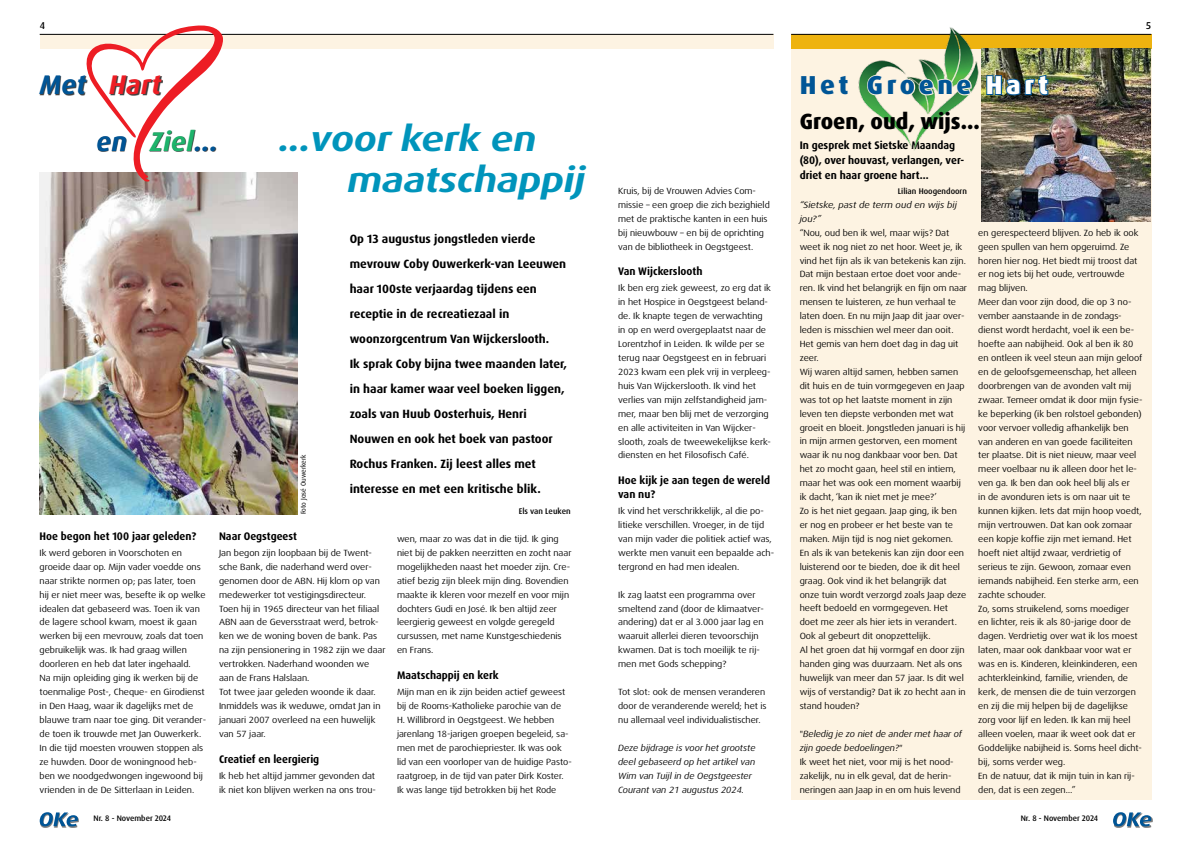
<style>
.page{position:relative;width:1191px;height:842px;background:#fff}
.page>*{position:absolute;margin:0;border:0;box-sizing:border-box;transform-origin:0 0}
.t1{font:italic 700 expanded 35px/41px "Dax OT";color:#0094bb}
.t2{font:italic 700 27px/56.2px "Dax OT";letter-spacing:.01em;color:#005596}
.t3{font:800 26px "Dax OT";letter-spacing:.14em;color:#005596}
.t4{font:800 22px "Dax OT";color:#000}
.t5{font:700 12px/25px "Dax OT";color:#000}
.t6{font:700 11px/15px "Dax OT";color:#000;scale:.96 1}
.t7{font:500 10px "Dax OT";color:#000}
.t8{font:expanded 9px/13.9px "Dax OT";color:#000;scale:.96 1}
.t9{font:expanded 9px/13.9px "Dax OT";color:#000;scale:.95 1}
.t10{font:italic expanded 9px/13.9px "Dax OT";color:#000;scale:.96 1}
.t11{font:italic expanded 9px/13.9px "Dax OT";color:#000}
.t12{font:500 8.2px "Dax OT";color:#000}
.t13{font:500 8px "Dax OT";color:#000}
.t14{font:7px "Dax OT";color:#000}
.s1{color:#ed1d24}
.s2{color:#1eb46c}
.s3{color:#fff}
.s4{font-style:normal}
</style>
<div class="page">
<div style="left:40px;top:813px;width:39px;height:14px;background:#000;opacity:.51"></div>
<svg style="left:40px;top:812px;width:38px;height:14px"></svg>
<div style="left:1113px;top:813px;width:39px;height:14px;background:#000;opacity:.51"></div>
<svg style="left:1113px;top:812px;width:38px;height:14px"></svg>
<div style="left:40px;top:34px;width:733px;height:14px;background:#fdf3e2"></div>
<div style="left:791px;top:34px;width:360px;height:766px;background:#fdf3e2"></div>
<div style="left:791px;top:34px;width:360px;height:14px;background:#eeb310"></div>
<hr style="left:40px;top:34px;width:733px;height:1px;background:#000">
<hr style="left:791px;top:34px;width:360px;height:1px;background:#000">
<img style="left:40px;top:172px;width:258px;height:342px">
<svg style="left:81px;top:25px;width:144px;height:157px"></svg>
<div style="left:40px;top:76px;width:123px;height:20px;background:#000;opacity:.75"></div>
<div style="left:98px;top:130px;width:118px;height:22px;background:#000;opacity:.75"></div>
<img style="left:981px;top:48px;width:169px;height:173px">
<img style="left:855px;top:27px;width:127px;height:126px">
<svg style="left:866px;top:74px;width:106px;height:22px"></svg>
<svg style="left:985px;top:73px;width:65px;height:23px"></svg>
<p class="t7" style="left:40px;top:19px;width:7px">4</p>
<p class="t7" style="left:1146px;top:19px;width:6px">5</p>
<h2 class="t2" style="left:96px;top:57px;width:123px;text-indent:-57px">Met <span class="s1">Hart<br></span>en <span class="s2">Ziel</span>...</h2>
<h1 class="t1" style="left:348px;top:119px;width:239px;text-indent:-69px">...voor kerk en maatschappij</h1>
<p class="t14" style="left:299px;top:514px;width:62px;rotate:-90deg">Foto José Ouwerkerk</p>
<p class="t5" style="left:350px;top:227px;width:219px">Op 13 augustus jongstleden vierde mevrouw Coby Ouwerkerk-van Leeuwen haar 100ste verjaardag tijdens een receptie in de recreatiezaal in woonzorgcentrum Van Wijckerslooth.<br>Ik sprak Coby bijna twee maanden later, in haar kamer waar veel boeken liggen, zoals van Huub Oosterhuis, Henri Nouwen en ook het boek van pastoor Rochus Franken. Zij leest alles met interesse en met een kritische blik.</p>
<p class="t12" style="left:519px;top:506px;width:53px">Els van Leuken</p>
<p class="t6" style="left:40px;top:529px;width:165px">Hoe begon het 100 jaar geleden?</p>
<p class="t8" style="left:40px;top:546px;width:175px">Ik werd geboren in Voorschoten en groeide daar op. Mijn vader voedde ons naar strikte normen op; pas later, toen hij er niet meer was, besefte ik op welke idealen dat gebaseerd was. Toen ik van de lagere school kwam, moest ik gaan werken bij een mevrouw, zoals dat toen gebruikelijk was. Ik had graag willen doorleren en heb dat later ingehaald.<br>Na mijn opleiding ging ik werken bij de toenmalige Post-, Cheque- en Girodienst in Den Haag, waar ik dagelijks met de blauwe tram naar toe ging. Dit verander&shy;de toen ik trouwde met Jan Ouwerkerk.<br>In die tijd moesten vrouwen stoppen als ze huwden. Door de woningnood heb&shy;ben we noodgedwongen ingewoond bij vrienden in de De Sitterlaan in Leiden.</p>
<p class="t13" style="left:94px;top:813px;width:79px">Nr. 8 - November 2024</p>
<p class="t6" style="left:219px;top:529px;width:83px">Naar Oegstgeest</p>
<p class="t8" style="left:219px;top:546px;width:175px">Jan begon zijn loopbaan bij de Twent&shy;sche Bank, die naderhand werd over&shy;genomen door de ABN. Hij klom op van medewerker tot vestigingsdirecteur.<br>Toen hij in 1965 directeur van het filiaal ABN aan de Geversstraat werd, betrok&shy;ken we de woning boven de bank. Pas na zijn pensionering in 1982 zijn we daar vertrokken. Naderhand woonden we aan de Frans Halslaan.<br>Tot twee jaar geleden woonde ik daar.<br>Inmiddels was ik weduwe, omdat Jan in januari 2007 overleed na een huwelijk van 57 jaar.</p>
<p class="t6" style="left:219px;top:751px;width:106px">Creatief en leergierig</p>
<p class="t8" style="left:219px;top:769px;width:165px">Ik heb het altijd jammer gevonden dat ik niet kon blijven werken na ons trou-</p>
<p class="t8" style="left:397px;top:532px;width:183px">wen, maar zo was dat in die tijd. Ik ging niet bij de pakken neerzitten en zocht naar mogelijkheden naast het moeder zijn. Cre&shy;atief bezig zijn bleek mijn ding. Bovendien maakte ik kleren voor mezelf en voor mijn dochters Gudi en José. Ik ben altijd zeer leergierig geweest en volgde geregeld cursussen, met name Kunstgeschiedenis en Frans.</p>
<p class="t6" style="left:397px;top:668px;width:107px">Maatschappij en kerk</p>
<p class="t9" style="left:397px;top:685px;width:185px">Mijn man en ik zijn beiden actief geweest bij de Rooms-Katholieke parochie van de<br>H. Willibrord in Oegstgeest. We hebben jarenlang 18-jarigen groepen begeleid, sa&shy;men met de parochiepriester. Ik was ook lid van een voorloper van de huidige Pasto&shy;raatgroep, in de tijd van pater Dirk Koster.<br>Ik was lange tijd betrokken bij het Rode</p>
<p class="t9" style="left:618px;top:184px;width:161px">Kruis, bij de Vrouwen Advies Com&shy;missie – een groep die zich bezighield met de praktische kanten in een huis bij nieuwbouw – en bij de oprichting van de bibliotheek in Oegstgeest.</p>
<p class="t6" style="left:618px;top:264px;width:89px">Van Wijckerslooth</p>
<p class="t8" style="left:618px;top:281px;width:161px">Ik ben erg ziek geweest, zo erg dat ik in het Hospice in Oegstgeest beland&shy;de. Ik knapte tegen de verwachting in op en werd overgeplaatst naar de Lorentzhof in Leiden. Ik wilde per se terug naar Oegstgeest en in februari 2023 kwam een plek vrij in verpleeg&shy;huis Van Wijckerslooth. Ik vind het verlies van mijn zelfstandigheid jam&shy;mer, maar ben blij met de verzorging en alle activiteiten in Van Wijcker&shy;slooth, zoals de tweewekelijkse kerk&shy;diensten en het Filosofisch Café.</p>
<p class="t6" style="left:618px;top:474px;width:160px;line-height:13.9px">Hoe kijk je aan tegen de wereld van nu?</p>
<p class="t8" style="left:618px;top:504px;width:164px">Ik vind het verschrikkelijk, al die po&shy;litieke verschillen. Vroeger, in de tijd van mijn vader die politiek actief was, werkte men vanuit een bepaalde ach&shy;tergrond en had men idealen.</p>
<p class="t8" style="left:618px;top:588px;width:153px">Ik zag laatst een programma over smeltend zand (door de klimaatver&shy;andering) dat er al 3.000 jaar lag en waaruit allerlei dieren tevoorschijn kwamen. Dat is toch moeilijk te rij&shy;men met Gods schepping?</p>
<p class="t8" style="left:618px;top:685px;width:156px">Tot slot: ook de mensen veranderen door de veranderende wereld; het is nu allemaal veel individualistischer.</p>
<p class="t10" style="left:618px;top:741px;width:145px">Deze bijdrage is voor het grootste deel gebaseerd op het artikel van<br>Wim van Tuijl in de Oegstgeester<br>Courant van 21 augustus 2024.</p>
<h3 class="t3" style="left:799px;top:68px;width:250px">Het Groene <span class="s3">Hart</span></h3>
<h3 class="t4" style="left:799px;top:107px;width:182px">Groen, oud, wijs…</h3>
<p class="t6" style="left:799px;top:137px;width:173px">In gesprek met Sietske Maandag (80), over houvast, verlangen, ver&shy;driet en haar groene hart…</p>
<p class="t12" style="left:897px;top:186px;width:71px">Lilian Hoogendoorn</p>
<p class="t11" style="left:799px;top:198px;width:159px">“Sietske, past de term oud en wijs bij jou?”</p>
<p class="t8" style="left:799px;top:226px;width:176px">“Nou, oud ben ik wel, maar wijs? Dat weet ik nog niet zo net hoor. Weet je, ik vind het fijn als ik van betekenis kan zijn.<br>Dat mijn bestaan ertoe doet voor ande&shy;ren. Ik vind het belangrijk en fijn om naar mensen te luisteren, ze hun verhaal te laten doen. En nu mijn Jaap dit jaar over&shy;leden is misschien wel meer dan ooit.<br>Het gemis van hem doet dag in dag uit zeer.<br>Wij waren altijd samen, hebben samen dit huis en de tuin vormgegeven en Jaap was tot op het laatste moment in zijn leven ten diepste verbonden met wat groeit en bloeit. Jongstleden januari is hij in mijn armen gestorven, een moment waar ik nu nog dankbaar voor ben. Dat het zo mocht gaan, heel stil en intiem, maar het was ook een moment waarbij ik dacht, ‘kan ik niet met je mee?’<br>Zo is het niet gegaan. Jaap ging, ik ben er nog en probeer er het beste van te maken. Mijn tijd is nog niet gekomen.<br>En als ik van betekenis kan zijn door een luisterend oor te bieden, doe ik dit heel graag. Ook vind ik het belangrijk dat onze tuin wordt verzorgd zoals Jaap deze heeft bedoeld en vormgegeven. Het doet me zeer als hier iets in verandert.<br>Ook al gebeurt dit onopzettelijk.<br>Al het groen dat hij vormgaf en door zijn handen ging was duurzaam. Net als ons huwelijk van meer dan 57 jaar. Is dit wel wijs of verstandig? Dat ik zo hecht aan in stand houden?</p>
<p class="t10" style="left:799px;top:727px;width:171px"><span class="s4">"</span>Beledig je zo niet de ander met haar of zijn goede bedoelingen?"</p>
<p class="t8" style="left:799px;top:754px;width:169px">Ik weet het niet, voor mij is het nood&shy;zakelijk, nu in elk geval, dat de herin&shy;neringen aan Jaap in en om huis levend</p>
<p class="t8" style="left:978px;top:226px;width:172px">en gerespecteerd blijven. Zo heb ik ook geen spullen van hem opgeruimd. Ze horen hier nog. Het biedt mij troost dat er nog iets bij het oude, vertrouwde mag blijven.<br>Meer dan voor zijn dood, die op 3 no&shy;vember aanstaande in de zondags&shy;dienst wordt herdacht, voel ik een be&shy;hoefte aan nabijheid. Ook al ben ik 80 en ontleen ik veel steun aan mijn geloof en de geloofsgemeenschap, het alleen doorbrengen van de avonden valt mij zwaar. Temeer omdat ik door mijn fysie&shy;ke beperking (ik ben rolstoel gebonden) voor vervoer volledig afhankelijk ben van anderen en van goede faciliteiten ter plaatse. Dit is niet nieuw, maar veel meer voelbaar nu ik alleen door het le&shy;ven ga. Ik ben dan ook heel blij als er<br>in de avonduren iets is om naar uit te kunnen kijken. Iets dat mijn hoop voedt, mijn vertrouwen. Dat kan ook zomaar een kopje koffie zijn met iemand. Het hoeft niet altijd zwaar, verdrietig of serieus te zijn. Gewoon, zomaar even iemands nabijheid. Een sterke arm, een zachte schouder.<br>Zo, soms struikelend, soms moediger<br>en lichter, reis ik als 80-jarige door de dagen. Verdrietig over wat ik los moest laten, maar ook dankbaar voor wat er was en is. Kinderen, kleinkinderen, een achterkleinkind, familie, vrienden, de kerk, de mensen die de tuin verzorgen en zij die mij helpen bij de dagelijkse zorg voor lijf en leden. Ik kan mij heel alleen voelen, maar ik weet ook dat er Goddelijke nabijheid is. Soms heel dicht&shy;bij, soms verder weg.<br>En de natuur, dat ik mijn tuin in kan rij&shy;den, dat is een zegen…”</p>
<p class="t13" style="left:1020px;top:813px;width:79px">Nr. 8 - November 2024</p>
</div>
